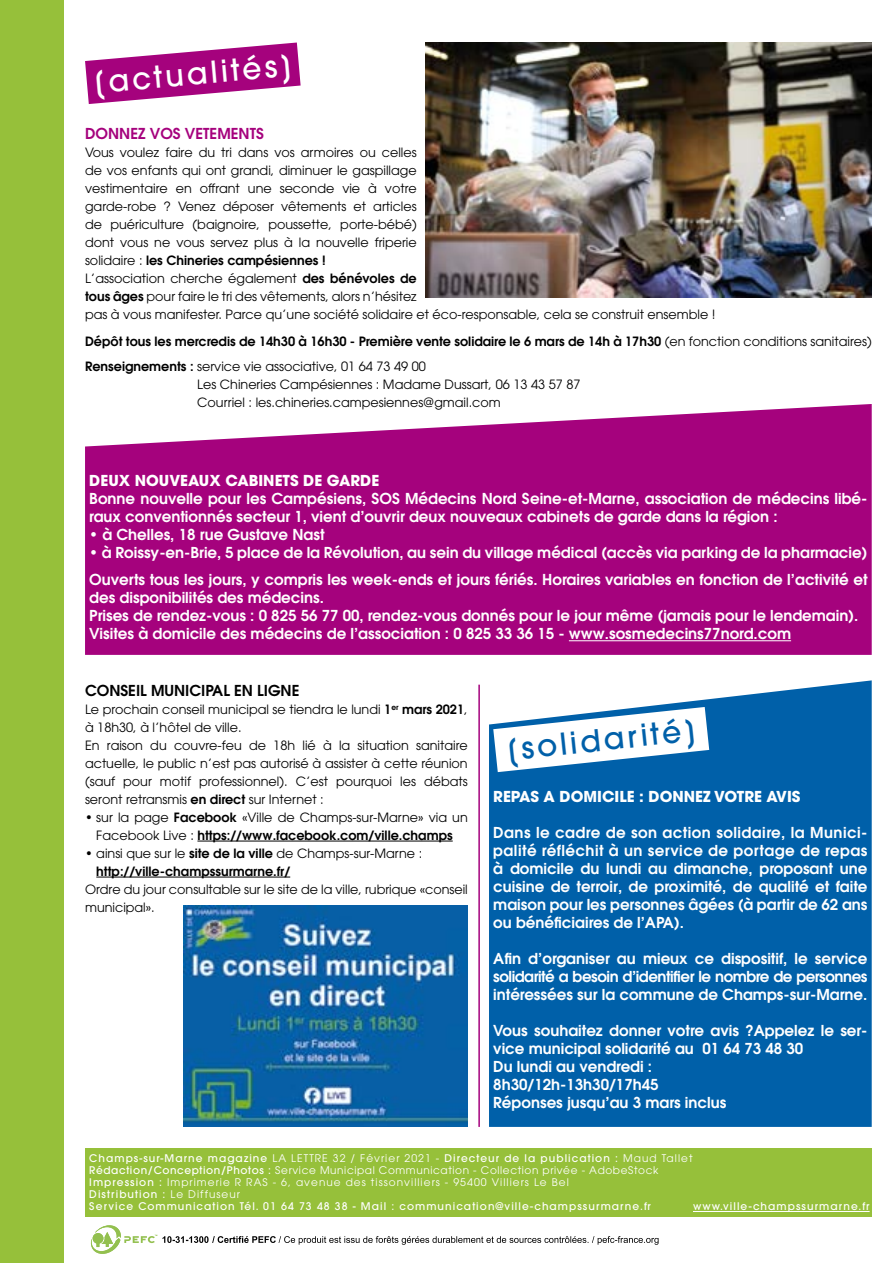
<style>
.page{position:relative;width:893px;height:1263px;background:#fff}
.page>*{position:absolute;margin:0;border:0;box-sizing:border-box;transform-origin:0 0}
.t1{font:500 30px "ITC Avant Garde Std";color:#fff}
.t2{font:500 30px "ITC Avant Garde Std";color:#0060a9}
.t3{font:600 15px/18px "ITC Avant Garde Std";color:#fff}
.t4{font:700 15px "ITC Avant Garde Std";color:#fff}
.t5{font:600 15px "ITC Avant Garde Std";color:#000}
.t6{font:600 15px "ITC Avant Garde Std";color:#a5027d}
.t7{font:12.75px/18px "ITC Avant Garde Std";color:#000}
.t8{font:600 12.75px/25.5px "ITC Avant Garde Std";color:#000}
.t9{font:500 10.5px/12px "ITC Avant Garde Std";letter-spacing:.1em;color:#fff}
.s1{font-weight:600}
.s2{font-weight:400}
</style>
<div class="page">
<div style="left:0;top:0;width:64px;height:1263px;background:#96c03a"></div>
<div style="left:85px;top:1148px;width:787px;height:68px;background:#96c03a"></div>
<hr style="left:693px;top:1211px;width:177px;height:1px;background:#fff">
<svg style="left:90px;top:1225px;width:568px;height:29px"></svg>
<svg style="left:85px;top:43px;width:216px;height:61px"></svg>
<hr style="left:478px;top:685px;width:2px;height:442px;background:#a5027d">
<svg style="left:85px;top:404px;width:787px;height:251px;background:#ac1788"></svg>
<hr style="left:569px;top:640px;width:222px;height:1px;background:#fff">
<hr style="left:197px;top:841px;width:256px;height:1px;background:#000">
<hr style="left:96px;top:877px;width:194px;height:1px;background:#000">
<div style="left:489px;top:680px;width:383px;height:447px;background:#0060a9"></div>
<svg style="left:493px;top:707px;width:216px;height:65px"></svg>
<img style="left:425px;top:43px;width:447px;height:254px">
<img style="left:183px;top:906px;width:285px;height:221px">
<h1 class="t1" style="left:92px;top:63px;width:201px;rotate:-5deg">[actualités]</h1>
<p class="t6" style="left:85px;top:123px;width:180px">DONNEZ VOS VETEMENTS</p>
<p class="t7" style="left:85px;top:143px;width:632px">Vous voulez faire du tri dans vos armoires ou celles<br>de vos enfants qui ont grandi, diminuer le gaspillage<br>vestimentaire en offrant une seconde vie à votre<br>garde-robe ? Venez déposer vêtements et articles<br>de puériculture (baignoire, poussette, porte-bébé)<br>dont vous ne vous servez plus à la nouvelle friperie<br>solidaire : <span class="s1">les Chineries campésiennes !<br></span>L’association cherche également <span class="s1">des bénévoles de<br>tous âges</span> pour faire le tri des vêtements, alors n’hésitez<br>pas à vous manifester. Parce qu’une société solidaire et éco-responsable, cela se construit ensemble !</p>
<p class="t8" style="left:85px;top:328px;width:788px">Dépôt tous les mercredis de 14h30 à 16h30 - Première vente solidaire le 6 mars de 14h à 17h30 <span class="s2">(en fonction conditions sanitaires)<br></span>Renseignements : <span class="s2">service vie associative, 01 64 73 49 00</span></p>
<p class="t7" style="left:197px;top:375px;width:385px">Les Chineries Campésiennes : Madame Dussart, 06 13 43 57 87<br>Courriel : les.chineries.campesiennes@gmail.com</p>
<p class="t4" style="left:89px;top:471px;width:291px">DEUX NOUVEAUX CABINETS DE GARDE</p>
<p class="t3" style="left:89px;top:489px;width:780px">Bonne nouvelle pour les Campésiens, SOS Médecins Nord Seine-et-Marne, association de médecins libé&shy;raux conventionnés secteur 1, vient d’ouvrir deux nouveaux cabinets de garde dans la région :</p>
<p class="t3" style="left:89px;top:525px;width:237px">• à Chelles, 18 rue Gustave Nast</p>
<p class="t3" style="left:89px;top:539px;width:780px;line-height:27px">• à Roissy-en-Brie, 5 place de la Révolution, au sein du village médical (accès via parking de la pharmacie)<br>Ouverts tous les jours, y compris les week-ends et jours fériés. Horaires variables en fonction de l’activité et</p>
<p class="t3" style="left:89px;top:588px;width:770px">des disponibilités des médecins.<br>Prises de rendez-vous : 0 825 56 77 00, rendez-vous donnés pour le jour même (jamais pour le lendemain).<br>Visites à domicile des médecins de l’association : 0 825 33 36 15 - www.sosmedecins77nord.com</p>
<p class="t5" style="left:85px;top:680px;width:216px">CONSEIL MUNICIPAL EN LIGNE</p>
<p class="t7" style="left:85px;top:700px;width:384px">Le prochain conseil municipal se tiendra le lundi <span class="s1">1</span><sup>er</sup> <span class="s1">mars 2021</span>, à 18h30, à l’hôtel de ville.<br>En raison du couvre-feu de 18h lié à la situation sanitaire actuelle, le public n’est pas autorisé à assister à cette réunion (sauf pour motif professionnel). C’est pourquoi les débats seront retransmis <span class="s1">en direct</span> sur Internet :</p>
<p class="t7" style="left:85px;top:808px;width:384px;text-align:center">• sur la page <span class="s1">Facebook</span> «Ville de Champs-sur-Marne» via un<br>Facebook Live : <span class="s1">https://www.facebook.com/ville.champs</span></p>
<p class="t8" style="left:96px;top:844px;width:327px;line-height:18px;text-indent:-11px"><span class="s2">• ainsi que sur le</span> site de la ville <span class="s2">de Champs-sur-Marne : </span>http://ville-champssurmarne.fr/</p>
<p class="t7" style="left:85px;top:880px;width:384px">Ordre du jour consultable sur le site de la ville, rubrique «conseil municipal».</p>
<h1 class="t2" style="left:504px;top:731px;width:193px;rotate:-6deg">[solidarité]</h1>
<p class="t4" style="left:493px;top:786px;width:309px">REPAS A DOMICILE : DONNEZ VOTRE AVIS</p>
<p class="t3" style="left:493px;top:823px;width:376px;text-align:justify">Dans le cadre de son action solidaire, la Munici&shy;palité réfléchit à un service de portage de repas à domicile du lundi au dimanche, proposant une cuisine de terroir, de proximité, de qualité et faite maison pour les personnes âgées (à partir de 62 ans ou bénéficiaires de l’APA).</p>
<p class="t3" style="left:493px;top:949px;width:376px;text-align:justify">Afin d’organiser au mieux ce dispositif, le service solidarité a besoin d’identifier le nombre de personnes intéressées sur la commune de Champs-sur-Marne.</p>
<p class="t3" style="left:493px;top:1021px;width:376px">Vous souhaitez donner votre avis ?Appelez le ser&shy;vice municipal solidarité au 01 64 73 48 30<br>Du lundi au vendredi :<br>8h30/12h-13h30/17h45<br>Réponses jusqu’au 3 mars inclus</p>
<p class="t9" style="left:89px;top:1152px;width:605px">Champs-sur-Marne magazine <span class="s2">LA LETTRE 32 / Février 2021 -</span> Directeur de la publication : <span class="s2">Maud Tallet </span>Rédaction/Conception/Photos : <span class="s2">Service Municipal Communication - Collection privée - AdobeStock </span>Impression : <span class="s2">Imprimerie R RAS - 6, avenue des tissonvilliers - 95400 Villiers Le Bel<br></span>Distribution : <span class="s2">Le Diffuseur<br></span>Service Communication Tél. 01 64 73 48 38 - Mail : communication@ville-champssurmarne.fr</p>
<p class="t9" style="left:693px;top:1200px;width:178px">www.ville-champssurmarne.fr</p>
</div>
